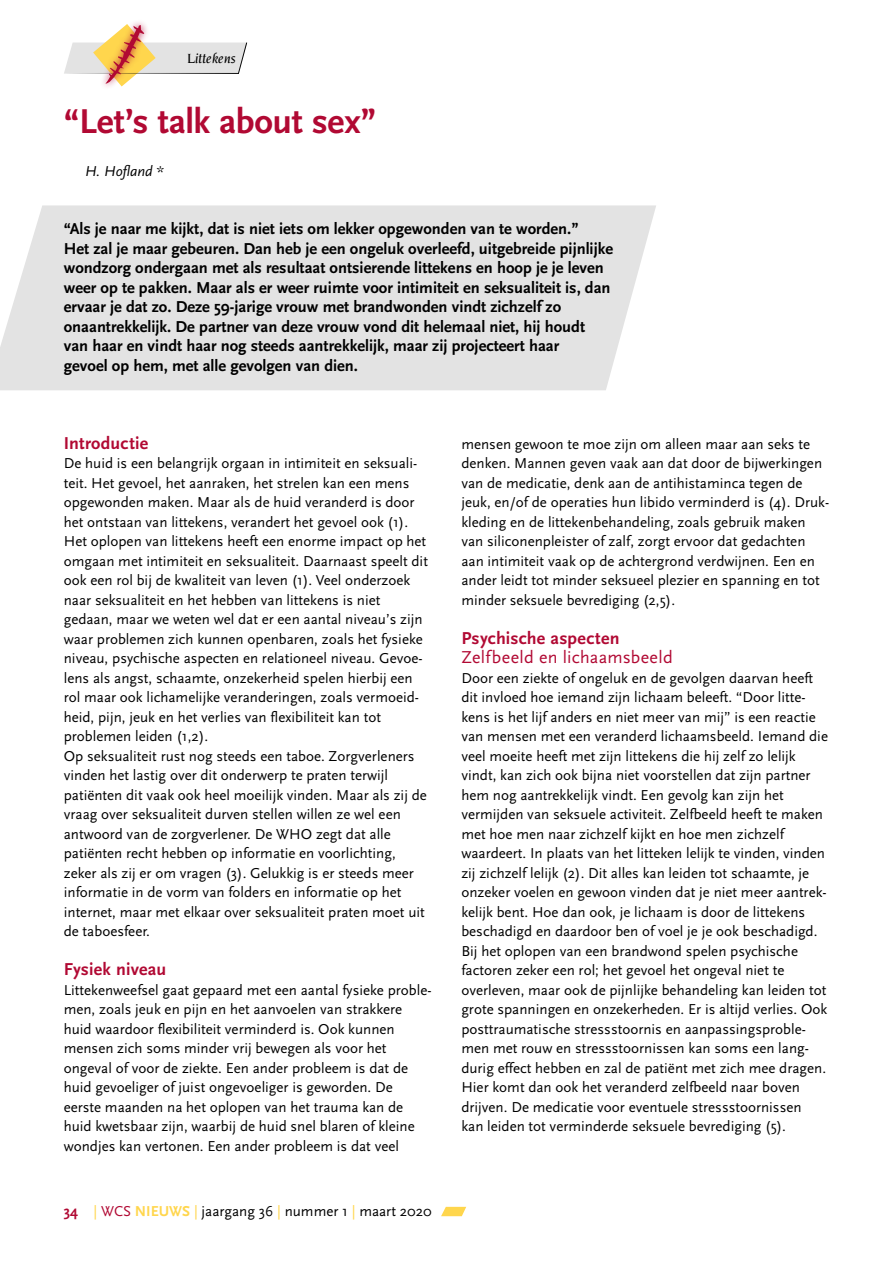
<style>
.page{position:relative;width:893px;height:1263px;background:#fff}
.page>*{position:absolute;margin:0;border:0;box-sizing:border-box;transform-origin:0 0}
.t1{font:700 36px "Scala Sans";letter-spacing:-.01em;color:#b10933}
.t2{font:700 18px "Scala Sans";letter-spacing:.01em;color:#b10933}
.t3{font:18px "Scala Sans";letter-spacing:.015em;color:#b10933}
.t4{font:700 16.5px/19.5px "Scala Sans";color:#000}
.t5{font:15px/19.5px "Scala Sans";color:#000}
.t6{font:italic 15px "Scala Sans";color:#000}
.t7{font:italic 500 14.25px "Novarese Std";color:#000}
.s1{font-weight:700;color:#b10933}
.s2{color:#ffd64d}
.s3{color:#b10933}
.s4{font-weight:700;color:#ffd64d}
</style>
<div class="page">
<svg style="left:441px;top:1207px;width:25px;height:9px"></svg>
<svg style="left:64px;top:24px;width:184px;height:62px"></svg>
<div style="left:0;top:205px;width:656px;height:185px;background:#e3e3e3"></div>
<p class="t7" style="left:187px;top:50px;width:50px">Littekens</p>
<h1 class="t1" style="left:64px;top:102px;width:314px">“Let’s talk about sex”</h1>
<p class="t6" style="left:85px;top:163px;width:80px">H. Hofland *</p>
<p class="t4" style="left:64px;top:220px;width:551px">“Als je naar me kijkt, dat is niet iets om lekker opgewonden van te worden.”<br>Het zal je maar gebeuren. Dan heb je een ongeluk overleefd, uitgebreide pijnlijke wondzorg ondergaan met als resultaat ontsierende littekens en hoop je je leven weer op te pakken. Maar als er weer ruimte voor intimiteit en seksualiteit is, dan ervaar je dat zo. Deze 59-jarige vrouw met brandwonden vindt zichzelf zo onaantrekkelijk. De partner van deze vrouw vond dit helemaal niet, hij houdt van haar en vindt haar nog steeds aantrekkelijk, maar zij projecteert haar<br>gevoel op hem, met alle gevolgen van dien.</p>
<p class="t2" style="left:64px;top:433px;width:86px">Introductie</p>
<p class="t5" style="left:64px;top:454px;width:366px">De huid is een belangrijk orgaan in intimiteit en seksuali&shy;teit. Het gevoel, het aanraken, het strelen kan een mens opgewonden maken. Maar als de huid veranderd is door het ontstaan van littekens, verandert het gevoel ook (1).<br>Het oplopen van littekens heeft een enorme impact op het omgaan met intimiteit en seksualiteit. Daarnaast speelt dit ook een rol bij de kwaliteit van leven (1). Veel onderzoek naar seksualiteit en het hebben van littekens is niet gedaan, maar we weten wel dat er een aantal niveau’s zijn waar problemen zich kunnen openbaren, zoals het fysieke niveau, psychische aspecten en relationeel niveau. Gevoe&shy;lens als angst, schaamte, onzekerheid spelen hierbij een rol maar ook lichamelijke veranderingen, zoals vermoeid&shy;heid, pijn, jeuk en het verlies van flexibiliteit kan tot problemen leiden (1,2).<br>Op seksualiteit rust nog steeds een taboe. Zorgverleners vinden het lastig over dit onderwerp te praten terwijl patiënten dit vaak ook heel moeilijk vinden. Maar als zij de vraag over seksualiteit durven stellen willen ze wel een antwoord van de zorgverlener. De WHO zegt dat alle patiënten recht hebben op informatie en voorlichting, zeker als zij er om vragen (3). Gelukkig is er steeds meer informatie in de vorm van folders en informatie op het internet, maar met elkaar over seksualiteit praten moet uit de taboesfeer.</p>
<p class="t2" style="left:64px;top:960px;width:104px">Fysiek niveau</p>
<p class="t5" style="left:64px;top:980px;width:369px">Littekenweefsel gaat gepaard met een aantal fysieke proble&shy;men, zoals jeuk en pijn en het aanvoelen van strakkere huid waardoor flexibiliteit verminderd is. Ook kunnen mensen zich soms minder vrij bewegen als voor het ongeval of voor de ziekte. Een ander probleem is dat de huid gevoeliger of juist ongevoeliger is geworden. De eerste maanden na het oplopen van het trauma kan de huid kwetsbaar zijn, waarbij de huid snel blaren of kleine wondjes kan vertonen. Een ander probleem is dat veel</p>
<p class="t5" style="left:64px;top:1202px;width:369px"><span class="s1">34</span> <span class="s2">|</span> <span class="s3">WCS</span> <span class="s4">NIEUWS</span> <span class="s2">|</span> jaargang 36 <span class="s2">|</span> nummer 1 <span class="s2">|</span> maart 2020</p>
<p class="t5" style="left:461px;top:434px;width:369px">mensen gewoon te moe zijn om alleen maar aan seks te denken. Mannen geven vaak aan dat door de bijwerkingen van de medicatie, denk aan de antihistaminca tegen de jeuk, en/of de operaties hun libido verminderd is (4). Druk&shy;kleding en de littekenbehandeling, zoals gebruik maken van siliconenpleister of zalf, zorgt ervoor dat gedachten aan intimiteit vaak op de achtergrond verdwijnen. Een en ander leidt tot minder seksueel plezier en spanning en tot minder seksuele bevrediging (2,5).</p>
<p class="t2" style="left:461px;top:628px;width:160px">Psychische aspecten</p>
<p class="t3" style="left:461px;top:648px;width:213px">Zelfbeeld en lichaamsbeeld</p>
<p class="t5" style="left:461px;top:668px;width:368px">Door een ziekte of ongeluk en de gevolgen daarvan heeft dit invloed hoe iemand zijn lichaam beleeft. “Door litte&shy;kens is het lijf anders en niet meer van mij” is een reactie van mensen met een veranderd lichaamsbeeld. Iemand die veel moeite heeft met zijn littekens die hij zelf zo lelijk vindt, kan zich ook bijna niet voorstellen dat zijn partner hem nog aantrekkelijk vindt. Een gevolg kan zijn het vermijden van seksuele activiteit. Zelfbeeld heeft te maken met hoe men naar zichzelf kijkt en hoe men zichzelf waardeert. In plaats van het litteken lelijk te vinden, vinden zij zichzelf lelijk (2). Dit alles kan leiden tot schaamte, je onzeker voelen en gewoon vinden dat je niet meer aantrek&shy;kelijk bent. Hoe dan ook, je lichaam is door de littekens beschadigd en daardoor ben of voel je je ook beschadigd.<br>Bij het oplopen van een brandwond spelen psychische factoren zeker een rol; het gevoel het ongeval niet te overleven, maar ook de pijnlijke behandeling kan leiden tot grote spanningen en onzekerheden. Er is altijd verlies. Ook posttraumatische stressstoornis en aanpassingsproble&shy;men met rouw en stressstoornissen kan soms een lang&shy;durig effect hebben en zal de patiënt met zich mee dragen.<br>Hier komt dan ook het veranderd zelfbeeld naar boven drijven. De medicatie voor eventuele stressstoornissen<br>kan leiden tot verminderde seksuele bevrediging (5).</p>
</div>
